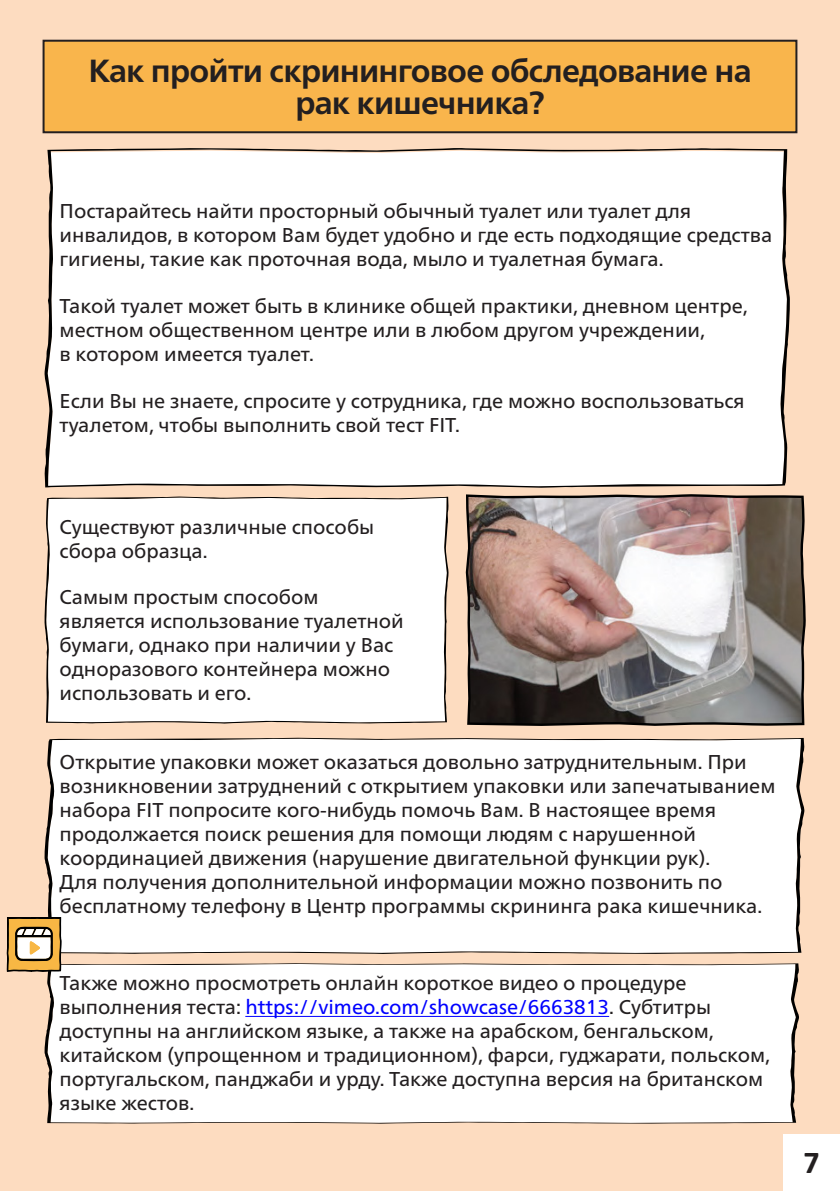
<style>
.page{position:relative;width:840px;height:1191px;background:#fff}
.page>*{position:absolute;margin:0;border:0;box-sizing:border-box;transform-origin:0 0}
.Boxout_Bold{font:700 32px/32px "Frutiger Neue LTW1 G";letter-spacing:-.025em;color:#231f20;text-align:center}
.t1{font:700 32px "Calibri";color:#231f20}
.Body_10_3mm_indent_l{font:20px/24px "Frutiger Neue LTW1 G";color:#231f20}
.s1{color:#00f}
</style>
<div class="page">
<div style="left:0;top:0;width:839px;height:1191px;background:#fddcc0"></div>
<div style="left:782px;top:1134px;width:57px;height:57px;background:#fff"></div>
<div style="left:44px;top:41px;width:752px;height:91px;background:#f9b54c"></div>
<div style="left:43px;top:40px;width:754px;height:93px;border:2px solid #231f20"></div>
<svg style="left:465px;top:494px;width:341px;height:232px;background:#988985"></svg>
<div style="left:44px;top:148px;width:745px;height:340px;background:#fff"></div>
<div style="left:45px;top:963px;width:754px;height:160px;background:#fff"></div>
<div style="left:45px;top:737px;width:759px;height:217px;background:#fff"></div>
<div style="left:45px;top:496px;width:403px;height:228px;background:#fff"></div>
<hr style="left:245px;top:1016px;width:363px;height:1px;background:#00f">
<svg style="left:6px;top:916px;width:56px;height:56px;background:#bd9e67"></svg>
<p class="Boxout_Bold" style="left:88px;top:54px;width:664px">Как пройти скрининговое обследование на рак кишечника?</p>
<p class="Body_10_3mm_indent_l" style="left:60px;top:199px;width:713px">Постарайтесь найти просторный обычный туалет или туалет для инвалидов, в котором Вам будет удобно и где есть подходящие средства гигиены, такие как проточная вода, мыло и туалетная бумага.</p>
<p class="Body_10_3mm_indent_l" style="left:60px;top:294px;width:689px">Такой туалет может быть в клинике общей практики, дневном центре, местном общественном центре или в любом другом учреждении,<br>в котором имеется туалет.</p>
<p class="Body_10_3mm_indent_l" style="left:60px;top:388px;width:686px">Если Вы не знаете, спросите у сотрудника, где можно воспользоваться туалетом, чтобы выполнить свой тест FIT.</p>
<p class="Body_10_3mm_indent_l" style="left:60px;top:514px;width:316px">Существуют различные способы сбора образца.</p>
<p class="Body_10_3mm_indent_l" style="left:60px;top:585px;width:345px">Самым простым способом является использование туалетной бумаги, однако при наличии у Вас одноразового контейнера можно использовать и его.</p>
<p class="Body_10_3mm_indent_l" style="left:60px;top:749px;width:717px">Открытие упаковки может оказаться довольно затруднительным. При возникновении затруднений с открытием упаковки или запечатыванием набора FIT попросите кого-нибудь помочь Вам. В настоящее время продолжается поиск решения для помощи людям с нарушенной координацией движения (нарушение двигательной функции рук).<br>Для получения дополнительной информации можно позвонить по бесплатному телефону в Центр программы скрининга рака кишечника.</p>
<p class="Body_10_3mm_indent_l" style="left:60px;top:971px;width:711px">Также можно просмотреть онлайн короткое видео о процедуре выполнения теста: <span class="s1">https://vimeo.com/showcase/6663813</span>. Субтитры доступны на английском языке, а также на арабском, бенгальском, китайском (упрощенном и традиционном), фарси, гуджарати, польском, португальском, панджаби и урду. Также доступна версия на британском языке жестов.</p>
<h1 class="t1" style="left:803px;top:1139px;width:18px">7</h1>
</div>
